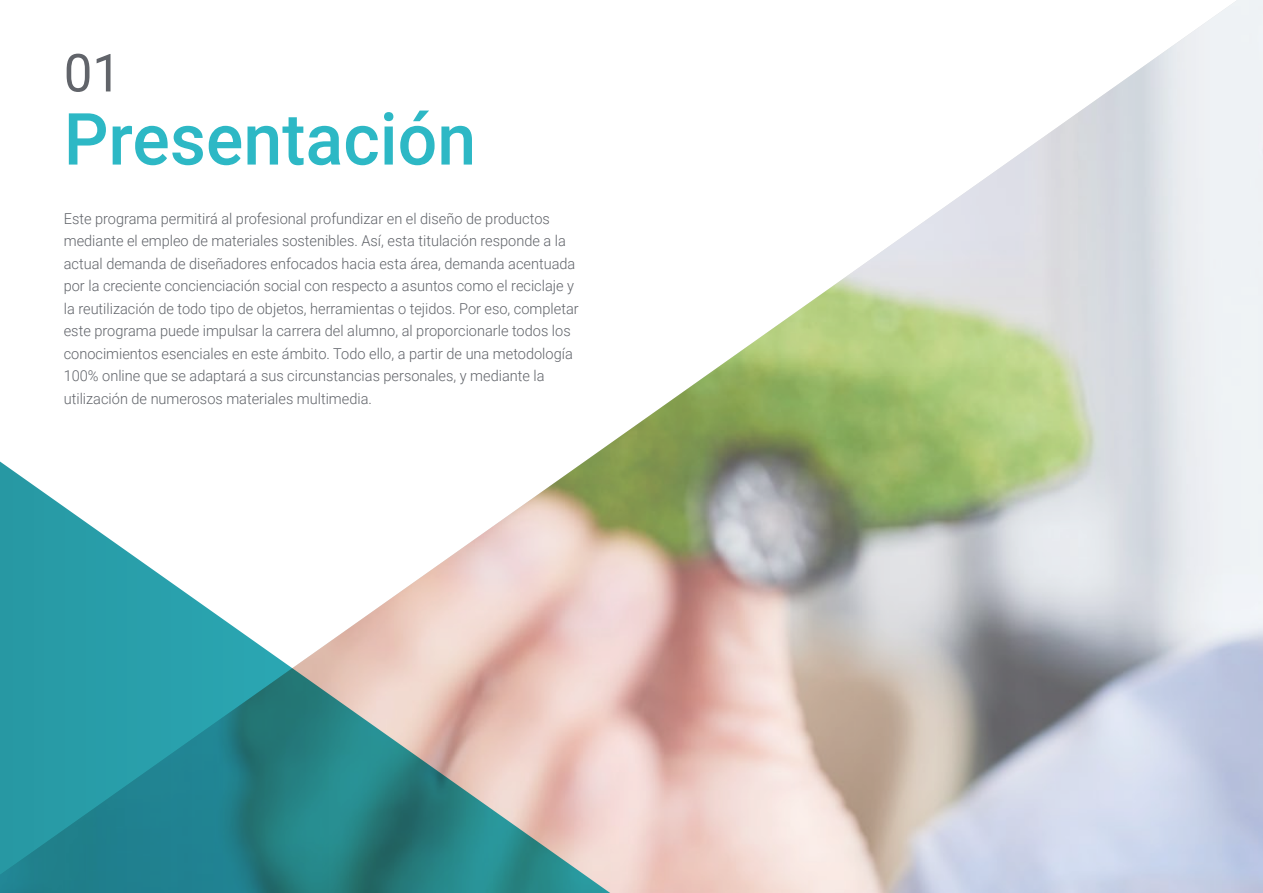
<style>
.page{position:relative;width:1263px;height:893px;background:#fff}
.page>*{position:absolute;margin:0;border:0;box-sizing:border-box;transform-origin:0 0}
.t1{font:500 72px "Roboto";color:#2db8c5}
.t2{font:52.5px "Roboto";color:#61646a}
.t3{font:300 15px/22.5px "Roboto";color:#61646a}
</style>
<div class="page">
<img style="left:606px;top:0;width:657px;height:893px">
<svg style="left:0;top:446px;width:640px;height:447px"></svg>
<h2 class="t2" style="left:64px;top:36px;width:59px">01</h2>
<h1 class="t1" style="left:64px;top:89px;width:414px">Presentación</h1>
<p class="t3" style="left:64px;top:207px;width:516px">Este programa permitirá al profesional profundizar en el diseño de productos mediante el empleo de materiales sostenibles. Así, esta titulación responde a la actual demanda de diseñadores enfocados hacia esta área, demanda acentuada por la creciente concienciación social con respecto a asuntos como el reciclaje y la reutilización de todo tipo de objetos, herramientas o tejidos. Por eso, completar este programa puede impulsar la carrera del alumno, al proporcionarle todos los conocimientos esenciales en este ámbito. Todo ello, a partir de una metodología 100% online que se adaptará a sus circunstancias personales, y mediante la utilización de numerosos materiales multimedia.</p>
</div>
